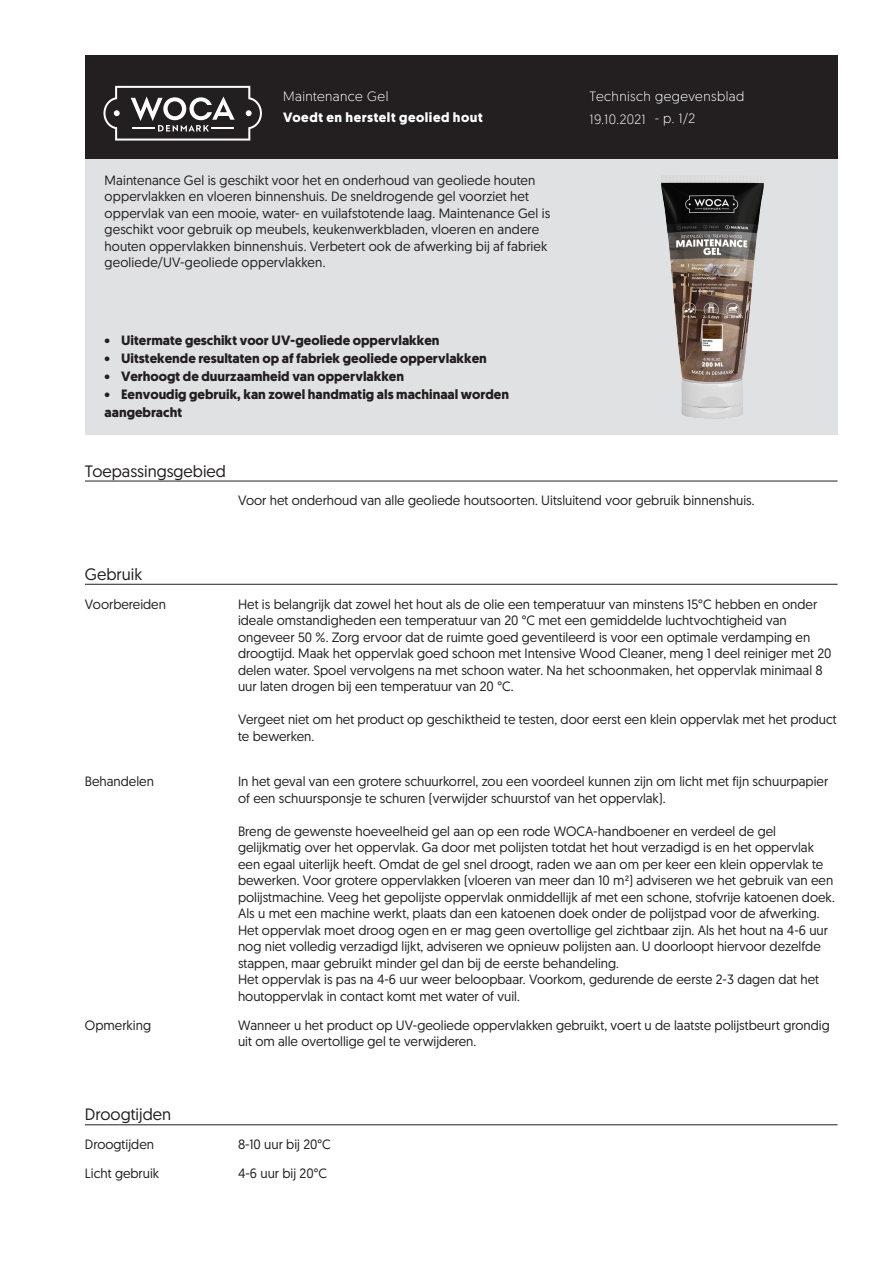
<style>
.page{position:relative;width:893px;height:1263px;background:#fff}
.page>*{position:absolute;margin:0;border:0;box-sizing:border-box;transform-origin:0 0}
.skyBodyHdn{font:16.5px "Geomanist";color:#231f20}
.skyBodyTxt{font:13.5px/16.5px "Geomanist";color:#231f20}
.skyRegularTxtBodytex{font:13.5px/16.5px "Geomanist";letter-spacing:.01em;color:#231f20}
.skyBulletBodytext{font:700 13.5px/18px "Geomanist";color:#231f20}
.skyBodyCap{font:13.5px "Geomanist";color:#231f20}
.skyWhiteHdnBodytext{font:300 13.5px "Geomanist";letter-spacing:.03em;color:#fff}
.skyWhiteBoldHdnBodyt{font:700 13.5px "Geomanist";letter-spacing:.04em;color:#fff}
</style>
<div class="page">
<div style="left:85px;top:159px;width:753px;height:276px;background:#e0e1e3"></div>
<div style="left:85px;top:55px;width:753px;height:104px;background:#231f20"></div>
<hr style="left:85px;top:481px;width:753px;height:1px;background:#231f20">
<hr style="left:85px;top:584px;width:753px;height:1px;background:#231f20">
<hr style="left:85px;top:1124px;width:753px;height:1px;background:#231f20">
<img style="left:661px;top:175px;width:103px;height:244px">
<svg style="left:103px;top:86px;width:159px;height:55px"></svg>
<p class="skyWhiteHdnBodytext" style="left:283px;top:87px;width:107px">Maintenance Gel</p>
<p class="skyWhiteBoldHdnBodyt" style="left:283px;top:108px;width:201px">Voedt en herstelt geolied hout</p>
<p class="skyRegularTxtBodytex" style="left:105px;top:171px;width:447px">Maintenance Gel is geschikt voor het en onderhoud van geoliede houten oppervlakken en vloeren binnenshuis. De sneldrogende gel voorziet het oppervlak van een mooie, water- en vuilafstotende laag. Maintenance Gel is geschikt voor gebruik op meubels, keukenwerkbladen, vloeren en andere houten oppervlakken binnenshuis. Verbetert ook de afwerking bij af fabriek geoliede/UV-geoliede oppervlakken.</p>
<p class="skyBulletBodytext" style="left:105px;top:332px;width:336px">• Uitermate geschikt voor UV-geoliede oppervlakken</p>
<p class="skyBulletBodytext" style="left:105px;top:350px;width:384px">• Uitstekende resultaten op af fabriek geoliede oppervlakken</p>
<p class="skyBulletBodytext" style="left:105px;top:368px;width:301px">• Verhoogt de duurzaamheid van oppervlakken</p>
<p class="skyBulletBodytext" style="left:105px;top:386px;width:406px">• Eenvoudig gebruik, kan zowel handmatig als machinaal worden aangebracht</p>
<p class="skyBodyHdn" style="left:85px;top:460px;width:143px">Toepassingsgebied</p>
<p class="skyWhiteHdnBodytext" style="left:590px;top:87px;width:156px">Technisch gegevensblad</p>
<p class="skyWhiteHdnBodytext" style="left:655px;top:110px;width:42px">- p. 1/2</p>
<p class="skyWhiteHdnBodytext" style="left:590px;top:110px;width:57px">19.10.2021</p>
<p class="skyBodyTxt" style="left:238px;top:492px;width:518px">Voor het onderhoud van alle geoliede houtsoorten. Uitsluitend voor gebruik binnenshuis.</p>
<p class="skyBodyHdn" style="left:85px;top:563px;width:59px">Gebruik</p>
<p class="skyBodyCap" style="left:85px;top:595px;width:83px">Voorbereiden</p>
<p class="skyBodyTxt" style="left:238px;top:595px;width:595px">Het is belangrijk dat zowel het hout als de olie een temperatuur van minstens 15°C hebben en onder ideale omstandigheden een temperatuur van 20 °C met een gemiddelde luchtvochtigheid van ongeveer 50 %. Zorg ervoor dat de ruimte goed geventileerd is voor een optimale verdamping en droogtijd. Maak het oppervlak goed schoon met Intensive Wood Cleaner, meng 1 deel reiniger met 20 delen water. Spoel vervolgens na met schoon water. Na het schoonmaken, het oppervlak minimaal 8 uur laten drogen bij een temperatuur van 20 °C.</p>
<p class="skyBodyTxt" style="left:238px;top:711px;width:600px">Vergeet niet om het product op geschiktheid te testen, door eerst een klein oppervlak met het product te bewerken.</p>
<p class="skyBodyCap" style="left:85px;top:773px;width:71px">Behandelen</p>
<p class="skyBodyTxt" style="left:238px;top:773px;width:592px">In het geval van een grotere schuurkorrel, zou een voordeel kunnen zijn om licht met fijn schuurpapier of een schuursponsje te schuren (verwijder schuurstof van het oppervlak).</p>
<p class="skyBodyTxt" style="left:238px;top:822px;width:598px">Breng de gewenste hoeveelheid gel aan op een rode WOCA-handboener en verdeel de gel gelijkmatig over het oppervlak. Ga door met polijsten totdat het hout verzadigd is en het oppervlak een egaal uiterlijk heeft. Omdat de gel snel droogt, raden we aan om per keer een klein oppervlak te bewerken. Voor grotere oppervlakken (vloeren van meer dan 10 m²) adviseren we het gebruik van een polijstmachine. Veeg het gepolijste oppervlak onmiddellijk af met een schone, stofvrije katoenen doek.<br>Als u met een machine werkt, plaats dan een katoenen doek onder de polijstpad voor de afwerking.<br>Het oppervlak moet droog ogen en er mag geen overtollige gel zichtbaar zijn. Als het hout na 4-6 uur nog niet volledig verzadigd lijkt, adviseren we opnieuw polijsten aan. U doorloopt hiervoor dezelfde stappen, maar gebruikt minder gel dan bij de eerste behandeling.</p>
<p class="skyBodyTxt" style="left:238px;top:971px;width:582px">Het oppervlak is pas na 4-6 uur weer beloopbaar. Voorkom, gedurende de eerste 2-3 dagen dat het houtoppervlak in contact komt met water of vuil.</p>
<p class="skyBodyCap" style="left:85px;top:1016px;width:68px">Opmerking</p>
<p class="skyBodyTxt" style="left:238px;top:1016px;width:593px">Wanneer u het product op UV-geoliede oppervlakken gebruikt, voert u de laatste polijstbeurt grondig uit om alle overtollige gel te verwijderen.</p>
<p class="skyBodyHdn" style="left:85px;top:1104px;width:88px">Droogtijden</p>
<p class="skyBodyCap" style="left:85px;top:1136px;width:71px">Droogtijden</p>
<p class="skyBodyTxt" style="left:238px;top:1136px;width:94px">8-10 uur bij 20°C</p>
<p class="skyBodyCap" style="left:85px;top:1165px;width:76px">Licht gebruik</p>
<p class="skyBodyTxt" style="left:238px;top:1165px;width:91px">4-6 uur bij 20°C</p>
</div>
